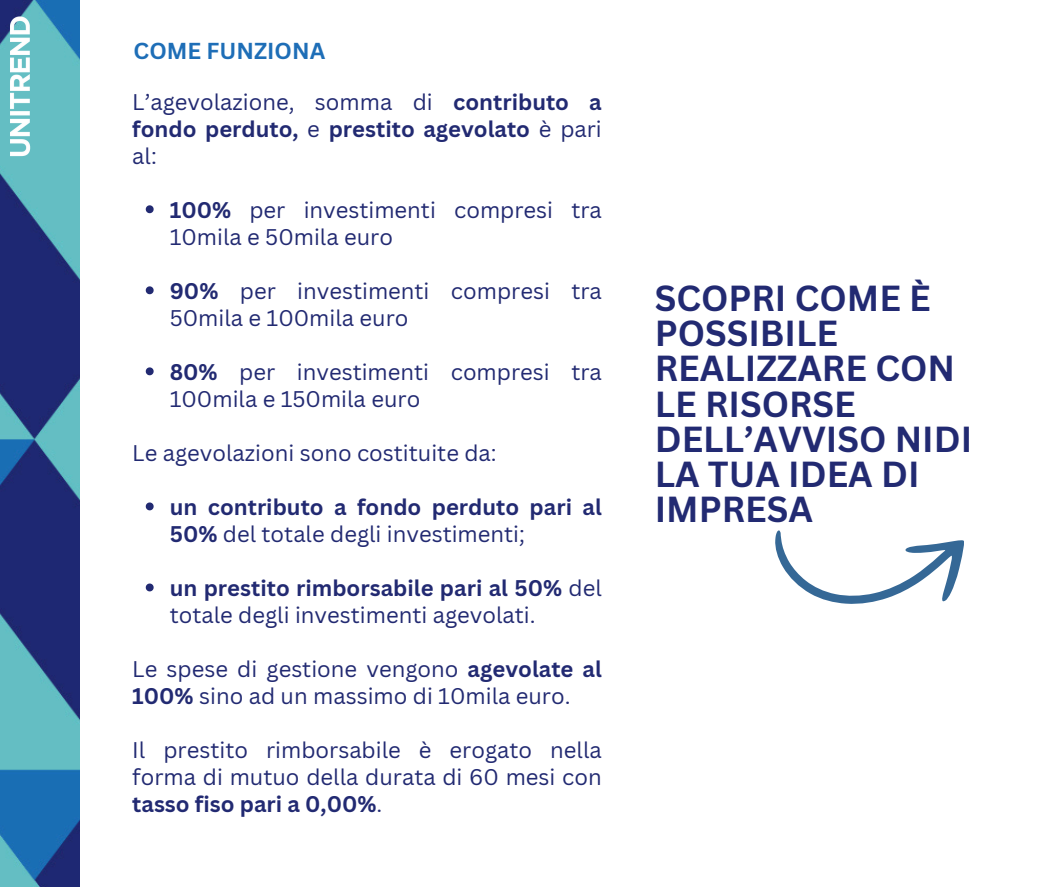
<style>
.page{position:relative;width:1058px;height:887px;background:#fff}
.page>*{position:absolute;margin:0;border:0;box-sizing:border-box;transform-origin:0 0}
.t1{font:700 35.25px/35.2px "Canva Sans";color:#222a72}
.t2{font:700 22.5px "Canva Sans";color:#1e6eb7}
.t3{font:22.05px/27px "Canva Sans";color:#222a72}
.t4{font:700 22.05px/27px "Canva Sans";color:#222a72;text-align:justify}
.s1{font-weight:400}
.s2{font-weight:700}
</style>
<div class="page">
<svg style="left:775px;top:530px;width:189px;height:74px"></svg>
<svg style="left:146px;top:205px;width:8px;height:8px"></svg>
<svg style="left:146px;top:286px;width:8px;height:8px"></svg>
<svg style="left:146px;top:367px;width:8px;height:8px"></svg>
<svg style="left:146px;top:502px;width:8px;height:8px"></svg>
<svg style="left:146px;top:583px;width:8px;height:8px"></svg>
<img style="left:0;top:0;width:79px;height:886px">
<img style="left:8px;top:15px;width:23px;height:147px">
<p class="t2" style="left:134px;top:35px;width:193px">COME FUNZIONA</p>
<h2 class="t4" style="left:132px;top:88px;width:471px"><span class="s1">L’agevolazione, somma di</span> contributo a fondo perduto, <span class="s1">e</span> prestito agevolato <span class="s1">è pari al:</span></h2>
<p class="t3" style="left:170px;top:196px;width:433px"><span class="s2">100%</span> per investimenti compresi tra<br>10mila e 50mila euro</p>
<p class="t3" style="left:170px;top:277px;width:433px"><span class="s2">90%</span> per investimenti compresi tra<br>50mila e 100mila euro</p>
<p class="t3" style="left:170px;top:358px;width:433px"><span class="s2">80%</span> per investimenti compresi tra<br>100mila e 150mila euro</p>
<p class="t3" style="left:132px;top:439px;width:366px">Le agevolazioni sono costituite da:</p>
<p class="t4" style="left:170px;top:493px;width:433px">un contributo a fondo perduto pari al<br>50% <span class="s1">del totale degli investimenti;</span></p>
<p class="t3" style="left:170px;top:574px;width:433px"><span class="s2">un prestito rimborsabile pari al 50%</span> del totale degli investimenti agevolati.</p>
<p class="t3" style="left:132px;top:655px;width:471px">Le spese di gestione vengono <span class="s2">agevolate al<br>100%</span> sino ad un massimo di 10mila euro.</p>
<p class="t3" style="left:132px;top:736px;width:471px;text-align:justify">Il prestito rimborsabile è erogato nella forma di mutuo della durata di 60 mesi con <span class="s2">tasso fiso pari a 0,00%</span>.</p>
<p class="t1" style="left:654px;top:279px;width:319px">SCOPRI COME È<br>POSSIBILE<br>REALIZZARE CON<br>LE RISORSE<br>DELL’AVVISO NIDI<br>LA TUA IDEA DI<br>IMPRESA</p>
</div>
